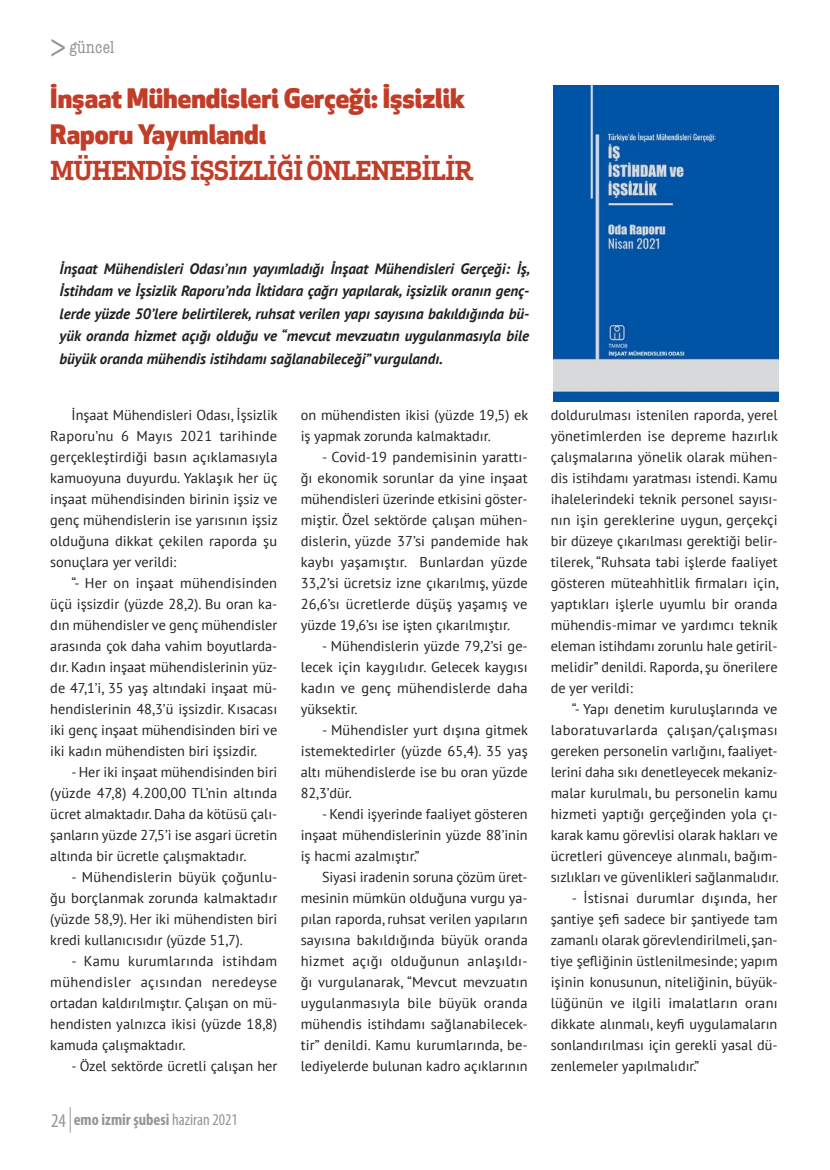
<style>
.page{position:relative;width:830px;height:1170px;background:#fff}
.page>*{position:absolute;margin:0;border:0;box-sizing:border-box;transform-origin:0 0}
.t1{font:800 26.25px/36px "Apex New";color:#c23d28}
.t2{font:700 25.5px "Apex Serif";letter-spacing:-.04em;color:#c23d28}
.t3{font:condensed 18px "American Typewriter";letter-spacing:.01em;color:#939598}
.t4{font:700 condensed 16.5px "Myriad Pro";color:#939598}
.t5{font:italic 700 15px/22.5px "PT Sans";color:#231f20;text-align:justify}
.t6{font:14.25px/21px "PT Sans";color:#231f20;text-align:justify}
.s1{font-family:"Apex New";font-stretch:normal;font-size:33px}
.s2{font-weight:400;font-size:19.5px}
.s3{font-weight:400}
</style>
<div class="page">
<svg style="left:70px;top:1107px;width:1px;height:25px"></svg>
<img style="left:553px;top:86px;width:224px;height:315px">
<p class="t3" style="left:50px;top:37px;width:66px"><span class="s1">&gt;</span>güncel</p>
<h1 class="t1" style="left:50px;top:80px;width:416px">İnşaat Mühendisleri Gerçeği: İşsizlik<br>Raporu Yayımlandı</h1>
<h2 class="t2" style="left:50px;top:155px;width:424px">MÜHENDİS İŞSİZLİĞİ ÖNLENEBİLİR</h2>
<p class="t5" style="left:60px;top:258px;width:472px">İnşaat Mühendisleri Odası’nın yayımladığı İnşaat Mühendisleri Gerçeği: İş, İstihdam ve İşsizlik Raporu’nda İktidara çağrı yapılarak, işsizlik oranın genç&shy;lerde yüzde 50’lere belirtilerek, ruhsat verilen yapı sayısına bakıldığında bü&shy;yük oranda hizmet açığı olduğu ve “mevcut mevzuatın uygulanmasıyla bile büyük oranda mühendis istihdamı sağlanabileceği” vurgulandı.</p>
<p class="t6" style="left:50px;top:405px;width:229px;text-indent:21px">İnşaat Mühendisleri Odası, İşsizlik Raporu’nu 6 Mayıs 2021 tarihinde gerçekleştirdiği basın açıklamasıyla kamuoyuna duyurdu. Yaklaşık her üç inşaat mühendisinden birinin işsiz ve genç mühendislerin ise yarısının işsiz olduğuna dikkat çekilen raporda şu sonuçlara yer verildi:</p>
<p class="t6" style="left:50px;top:573px;width:228px;text-indent:21px">“- Her on inşaat mühendisinden üçü işsizdir (yüzde 28,2). Bu oran ka&shy;dın mühendisler ve genç mühendisler arasında çok daha vahim boyutlarda&shy;dır. Kadın inşaat mühendislerinin yüz&shy;de 47,1’i, 35 yaş altındaki inşaat mü&shy;hendislerinin 48,3’ü işsizdir. Kısacası iki genç inşaat mühendisinden biri ve iki kadın mühendisten biri işsizdir.</p>
<p class="t6" style="left:50px;top:762px;width:228px;text-indent:21px">- Her iki inşaat mühendisinden biri (yüzde 47,8) 4.200,00 TL’nin altında ücret almaktadır. Daha da kötüsü çalı&shy;şanların yüzde 27,5’i ise asgari ücretin altında bir ücretle çalışmaktadır.</p>
<p class="t6" style="left:50px;top:867px;width:228px;text-indent:21px">- Mühendislerin büyük çoğunlu&shy;ğu borçlanmak zorunda kalmaktadır (yüzde 58,9). Her iki mühendisten biri kredi kullanıcısıdır (yüzde 51,7).</p>
<p class="t6" style="left:50px;top:951px;width:228px;text-indent:21px">- Kamu kurumlarında istihdam mühendisler açısından neredeyse ortadan kaldırılmıştır. Çalışan on mü&shy;hendisten yalnızca ikisi (yüzde 18,8) kamuda çalışmaktadır.</p>
<p class="t6" style="left:72px;top:1056px;width:207px">- Özel sektörde ücretli çalışan her</p>
<p class="t4" style="left:51px;top:1109px;width:188px"><span class="s2">24</span> emo izmir şubesi <span class="s3">haziran 2021</span></p>
<p class="t6" style="left:300px;top:405px;width:229px">on mühendisten ikisi (yüzde 19,5) ek iş yapmak zorunda kalmaktadır.</p>
<p class="t6" style="left:300px;top:447px;width:229px;text-indent:21px">- Covid-19 pandemisinin yarattı&shy;ğı ekonomik sorunlar da yine inşaat mühendisleri üzerinde etkisini göster&shy;miştir. Özel sektörde çalışan mühen&shy;dislerin, yüzde 37’si pandemide hak kaybı yaşamıştır. Bunlardan yüzde 33,2’si ücretsiz izne çıkarılmış, yüzde 26,6’sı ücretlerde düşüş yaşamış ve yüzde 19,6’sı ise işten çıkarılmıştır.</p>
<p class="t6" style="left:300px;top:636px;width:228px;text-indent:21px">- Mühendislerin yüzde 79,2’si ge&shy;lecek için kaygılıdır. Gelecek kaygısı kadın ve genç mühendislerde daha yüksektir.</p>
<p class="t6" style="left:300px;top:720px;width:229px;text-indent:21px">- Mühendisler yurt dışına gitmek istemektedirler (yüzde 65,4). 35 yaş altı mühendislerde ise bu oran yüzde 82,3’dür.</p>
<p class="t6" style="left:300px;top:804px;width:228px;text-indent:21px">- Kendi işyerinde faaliyet gösteren inşaat mühendislerinin yüzde 88’inin iş hacmi azalmıştır.”</p>
<p class="t6" style="left:300px;top:867px;width:228px;text-indent:21px">Siyasi iradenin soruna çözüm üret&shy;mesinin mümkün olduğuna vurgu ya&shy;pılan raporda, ruhsat verilen yapıların sayısına bakıldığında büyük oranda hizmet açığı olduğunun anlaşıldı&shy;ğı vurgulanarak, “Mevcut mevzuatın uygulanmasıyla bile büyük oranda mühendis istihdamı sağlanabilecek&shy;tir” denildi. Kamu kurumlarında, be&shy;lediyelerde bulunan kadro açıklarının</p>
<p class="t6" style="left:550px;top:405px;width:229px">doldurulması istenilen raporda, yerel yönetimlerden ise depreme hazırlık çalışmalarına yönelik olarak mühen&shy;dis istihdamı yaratması istendi. Kamu ihalelerindeki teknik personel sayısı&shy;nın işin gereklerine uygun, gerçekçi bir düzeye çıkarılması gerektiği belir&shy;tilerek, “Ruhsata tabi işlerde faaliyet gösteren müteahhitlik firmaları için, yaptıkları işlerle uyumlu bir oranda mühendis-mimar ve yardımcı teknik eleman istihdamı zorunlu hale getiril&shy;melidir” denildi. Raporda, şu önerilere de yer verildi:</p>
<p class="t6" style="left:550px;top:699px;width:230px;text-indent:21px">“- Yapı denetim kuruluşlarında ve laboratuvarlarda çalışan/çalışması gereken personelin varlığını, faaliyet&shy;lerini daha sıkı denetleyecek mekaniz&shy;malar kurulmalı, bu personelin kamu hizmeti yaptığı gerçeğinden yola çı&shy;karak kamu görevlisi olarak hakları ve ücretleri güvenceye alınmalı, bağım&shy;sızlıkları ve güvenlikleri sağlanmalıdır.</p>
<p class="t6" style="left:550px;top:888px;width:228px;text-indent:21px">- İstisnai durumlar dışında, her şantiye şefi sadece bir şantiyede tam zamanlı olarak görevlendirilmeli, şan&shy;tiye şefliğinin üstlenilmesinde; yapım işinin konusunun, niteliğinin, büyük&shy;lüğünün ve ilgili imalatların oranı dikkate alınmalı, keyfi uygulamaların sonlandırılması için gerekli yasal dü&shy;zenlemeler yapılmalıdır.”</p>
</div>
